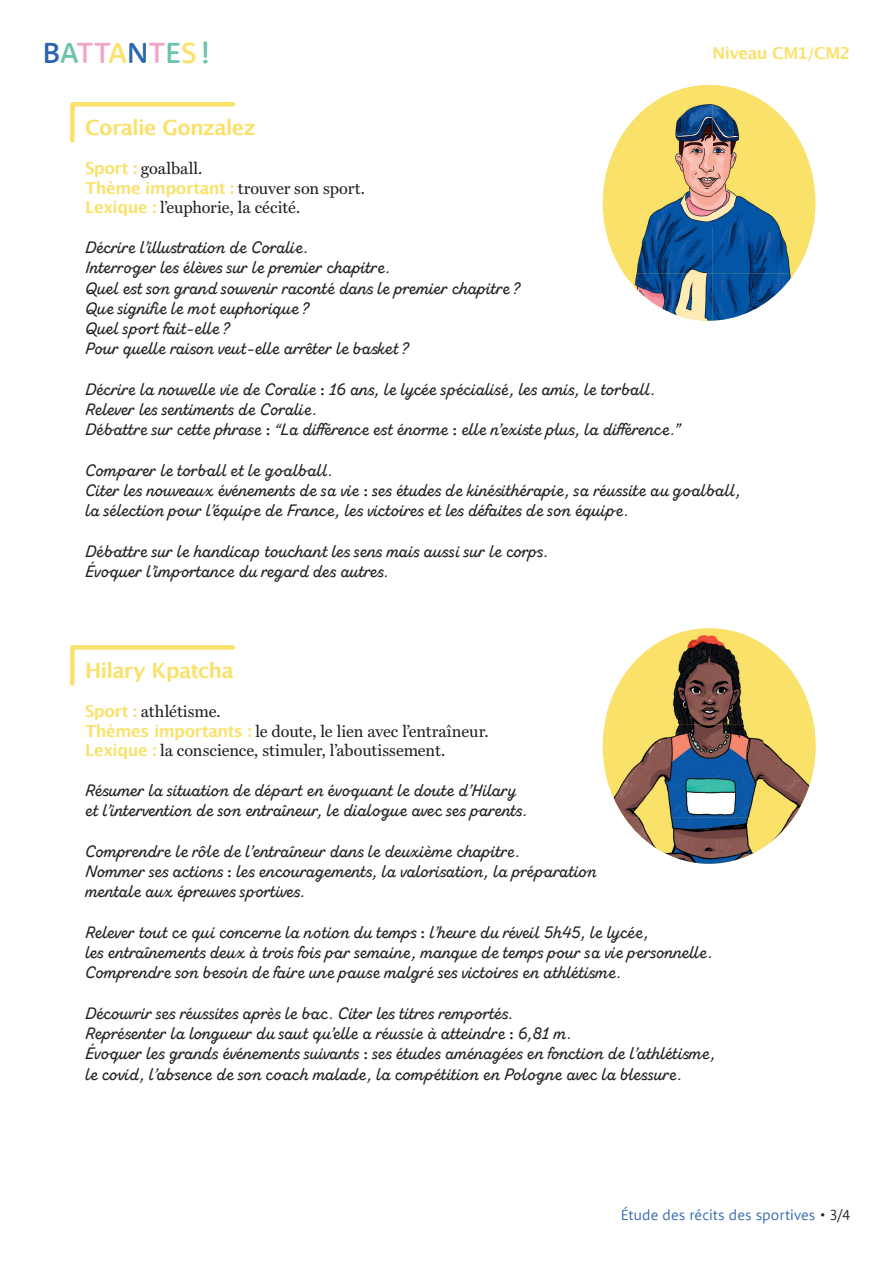
<style>
.page{position:relative;width:893px;height:1263px;background:#fff}
.page>*{position:absolute;margin:0;border:0;box-sizing:border-box;transform-origin:0 0}
.t1{font:500 30px "Rooney Sans";letter-spacing:-.005em;color:#6bc3ab}
.t2{font:700 21px "Lucida Grande";letter-spacing:-.035em;color:#fae169}
.t3{font:16.5px/20.2px "Zing Script Rust SB Demo Base";letter-spacing:.015em;color:#231f20}
.t4{font:16.5px/19.5px "Miller Text";letter-spacing:-.005em;color:#231f20}
.t5{font:700 16.5px "Lucida Grande";letter-spacing:-.035em;color:#fae169}
.t6{font:300 15px "Rooney Sans";color:#2b65b0}
.s1{color:#2b65b0}
.s2{color:#f2a4c9}
.s3{color:#fae169}
.s4{font-family:"Lucida Grande";font-weight:700;color:#fae169}
.s5{font-family:"Rooney Sans";font-weight:500}
.s6{color:#231f20}
</style>
<div class="page">
<div style="left:603px;top:628px;width:212px;height:236px;background:#fae169;border-radius:50%"></div>
<img style="left:606px;top:631px;width:157px;height:186px">
<img style="left:763px;top:725px;width:52px;height:122px">
<img style="left:624px;top:817px;width:138px;height:47px">
<div style="left:603px;top:85px;width:212px;height:236px;background:#fae169;border-radius:50%"></div>
<img style="left:624px;top:85px;width:170px;height:47px">
<img style="left:620px;top:132px;width:185px;height:142px">
<img style="left:624px;top:273px;width:170px;height:48px">
<svg style="left:70px;top:102px;width:166px;height:41px"></svg>
<svg style="left:70px;top:645px;width:166px;height:41px"></svg>
<h1 class="t1" style="left:43px;top:33px;width:170px"><span class="s1">B</span>A<span class="s2">TT</span><span class="s3">A</span><span class="s1">N</span><span class="s2">T</span>E<span class="s3">S</span> !</h1>
<p class="t5" style="left:713px;top:39px;width:139px">Niveau CM1/CM2</p>
<p class="t2" style="left:85px;top:111px;width:172px">Coralie Gonzalez</p>
<p class="t4" style="left:85px;top:158px;width:282px"><span class="s4">Sport :</span> goalball.<br><span class="s4">Thème important :</span> trouver son sport.<br><span class="s4">Lexique :</span> l’euphorie, la cécité.</p>
<p class="t3" style="left:85px;top:237px;width:437px">Décrire l’illustration de Coralie.<br>Interroger les élèves sur le premier chapitre.<br>Quel est son grand souvenir raconté dans le premier chapitre ?<br>Que signifie le mot euphorique ?<br>Quel sport fait-elle ?<br>Pour quelle raison veut-elle arrêter le basket ?</p>
<p class="t3" style="left:85px;top:379px;width:596px">Décrire la nouvelle vie de Coralie <span class="s5">:</span> 16 ans, le lycée spécialisé, les amis, le torball.<br>Relever les sentiments de Coralie.<br>Débattre sur cette phrase <span class="s5">:</span> “La différence est énorme <span class="s5">:</span> elle n’existe plus, la différence.”</p>
<p class="t3" style="left:85px;top:460px;width:657px">Comparer le torball et le goalball.<br>Citer les nouveaux événements de sa vie <span class="s5">:</span> ses études de kinésithérapie, sa réussite au goalball, la sélection pour l’équipe de France, les victoires et les défaites de son équipe.</p>
<p class="t3" style="left:85px;top:541px;width:465px">Débattre sur le handicap touchant les sens mais aussi sur le corps.<br>Évoquer l’importance du regard des autres.</p>
<p class="t2" style="left:85px;top:654px;width:150px">Hilary Kpatcha</p>
<p class="t4" style="left:85px;top:701px;width:405px"><span class="s4">Sport :</span> athlétisme.<br><span class="s4">Thèmes importants :</span> le doute, le lien avec l’entraîneur.<br><span class="s4">Lexique :</span> la conscience, stimuler, l’aboutissement.</p>
<p class="t3" style="left:85px;top:780px;width:444px">Résumer la situation de départ en évoquant le doute d’Hilary et l’intervention de son entraîneur, le dialogue avec ses parents.</p>
<p class="t3" style="left:85px;top:841px;width:513px">Comprendre le rôle de l’entraîneur dans le deuxième chapitre.<br>Nommer ses actions <span class="s5">:</span> les encouragements, la valorisation, la préparation mentale aux épreuves sportives.</p>
<p class="t3" style="left:85px;top:922px;width:629px">Relever tout ce qui concerne la notion du temps <span class="s5">:</span> l’heure du réveil 5h45, le lycée,<br>les entraînements deux à trois fois par semaine, manque de temps pour sa vie personnelle.<br>Comprendre son besoin de faire une pause malgré ses victoires en athlétisme.</p>
<p class="t3" style="left:85px;top:1003px;width:632px">Découvrir ses réussites après le bac. Citer les titres remportés.<br>Représenter la longueur du saut qu’elle a réussie à atteindre <span class="s5">:</span> 6,81 m.<br>Évoquer les grands événements suivants <span class="s5">:</span> ses études aménagées en fonction de l’athlétisme, le covid, l’absence de son coach malade, la compétition en Pologne avec la blessure.</p>
<p class="t6" style="left:621px;top:1205px;width:231px">Étude des récits des sportives <span class="s6">• 3/4</span></p>
</div>
